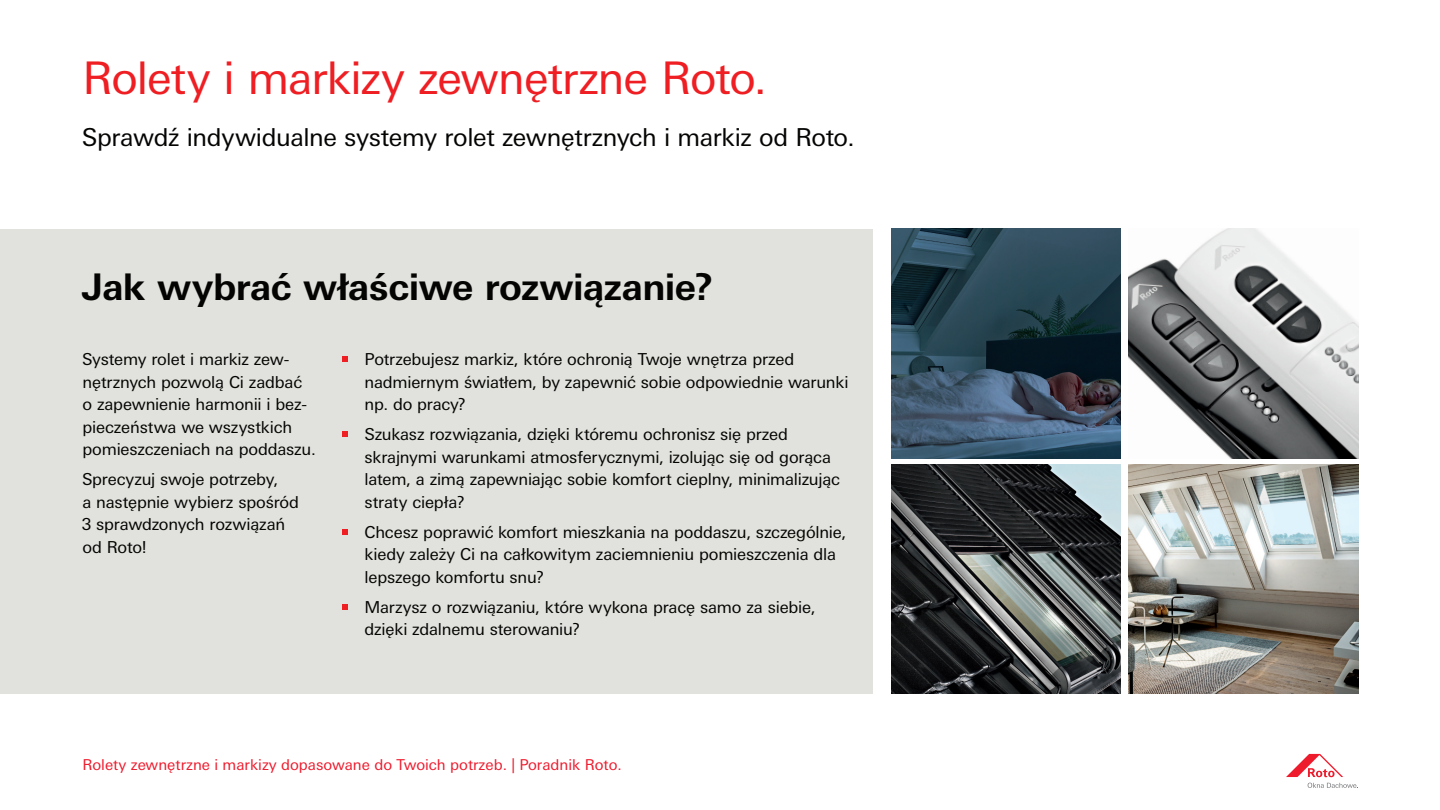
<style>
.page{position:relative;width:1440px;height:810px;background:#fff}
.page>*{position:absolute;margin:0;border:0;box-sizing:border-box;transform-origin:0 0}
.t1{font:45px "Univers Next W1 G";letter-spacing:-.02em;color:#ee1e23}
.t2{font:700 36.75px "Univers Next W1 G";letter-spacing:-.015em;color:#040503}
.t3{font:24.75px "Univers Next W1 G";letter-spacing:-.015em;color:#040503}
.t4{font:16.5px/22.5px "Univers Next W1 G";letter-spacing:-.01em;color:#040503}
.t5{font:15px "Univers Next W1 G";color:#ee1b2d}
</style>
<div class="page">
<div style="left:0;top:229px;width:872px;height:465px;background:#e1e1dd"></div>
<svg style="left:1286px;top:754px;width:57px;height:23px"></svg>
<svg style="left:1308px;top:783px;width:50px;height:5px"></svg>
<svg style="left:342px;top:356px;width:6px;height:6px"></svg>
<svg style="left:342px;top:431px;width:6px;height:6px"></svg>
<svg style="left:342px;top:529px;width:6px;height:6px"></svg>
<svg style="left:342px;top:604px;width:6px;height:6px"></svg>
<img style="left:891px;top:229px;width:229px;height:229px">
<img style="left:1129px;top:229px;width:229px;height:229px">
<img style="left:891px;top:464px;width:229px;height:230px">
<img style="left:1129px;top:464px;width:229px;height:230px">
<h1 class="t1" style="left:82px;top:52px;width:686px">Rolety i markizy zewnętrzne Roto.</h1>
<h3 class="t3" style="left:82px;top:123px;width:774px">Sprawdź indywidualne systemy rolet zewnętrznych i markiz od Roto.</h3>
<h2 class="t2" style="left:82px;top:265px;width:633px">Jak wybrać właściwe rozwiązanie?</h2>
<p class="t4" style="left:82px;top:348px;width:235px">Systemy rolet i markiz zew&shy;nętrznych pozwolą Ci zadbać<br>o zapewnienie harmonii i bez&shy;pieczeństwa we wszystkich pomieszczeniach na poddaszu.</p>
<p class="t4" style="left:82px;top:468px;width:219px">Sprecyzuj swoje potrzeby,<br>a następnie wybierz spośród<br>3 sprawdzonych rozwiązań od Roto!</p>
<p class="t4" style="left:364px;top:348px;width:486px">Potrzebujesz markiz, które ochronią Twoje wnętrza przed nadmiernym światłem, by zapewnić sobie odpowiednie warunki np. do pracy?</p>
<p class="t4" style="left:364px;top:423px;width:477px">Szukasz rozwiązania, dzięki któremu ochronisz się przed skrajnymi warunkami atmosferycznymi, izolując się od gorąca latem, a zimą zapewniając sobie komfort cieplny, minimalizując straty ciepła?</p>
<p class="t4" style="left:364px;top:520px;width:483px">Chcesz poprawić komfort mieszkania na poddaszu, szczególnie, kiedy zależy Ci na całkowitym zaciemnieniu pomieszczenia dla lepszego komfortu snu?</p>
<p class="t4" style="left:364px;top:595px;width:453px">Marzysz o rozwiązaniu, które wykona pracę samo za siebie, dzięki zdalnemu sterowaniu?</p>
<p class="t5" style="left:82px;top:756px;width:541px">Rolety zewnętrzne i markizy dopasowane do Twoich potrzeb. | Poradnik Roto.</p>
</div>
